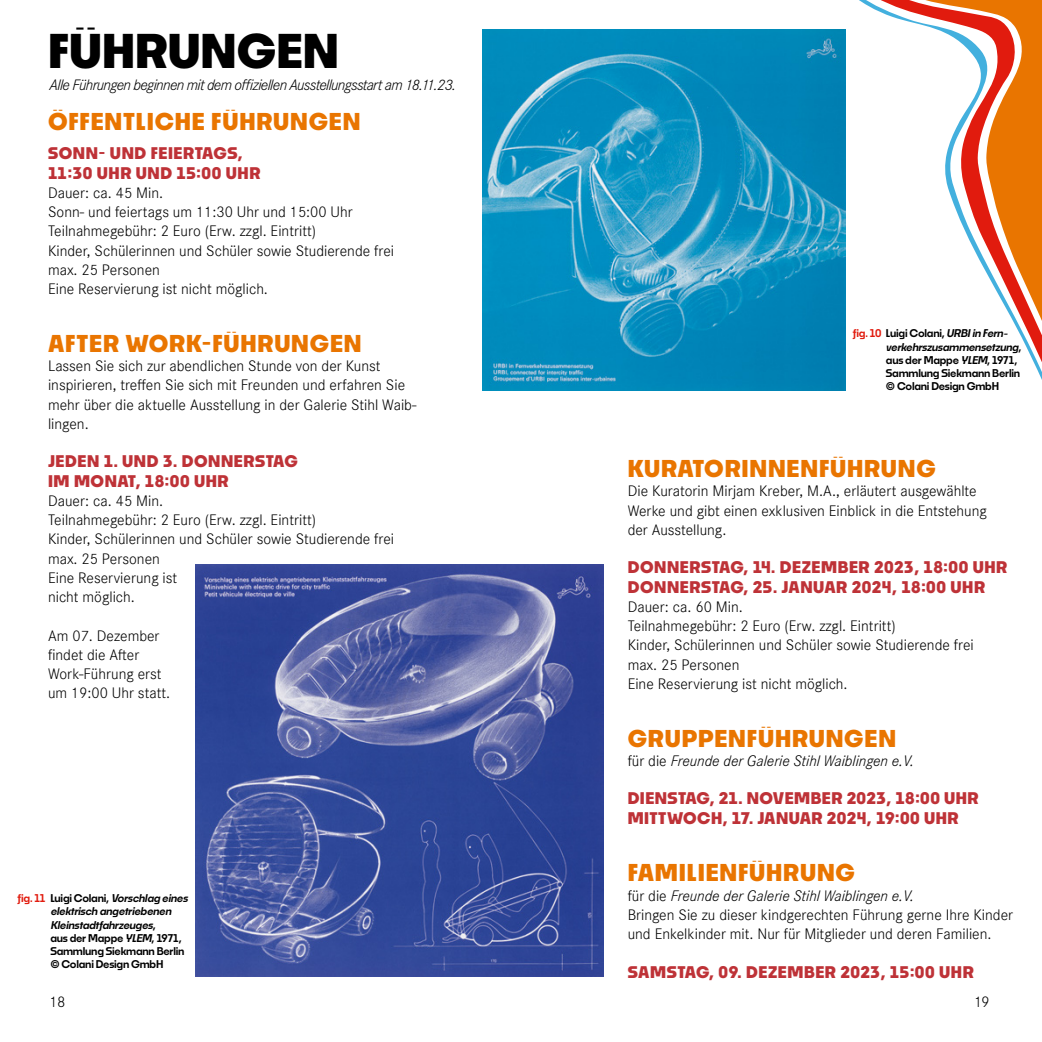
<style>
.page{position:relative;width:1042px;height:1042px;background:#fff}
.page>*{position:absolute;margin:0;border:0;box-sizing:border-box;transform-origin:0 0}
.t1{font:700 45.5px "Noka";color:#000}
.t2{font:700 22.75px "Noka";letter-spacing:.035em;color:#e97500}
.t3{font:300 15.75px/19.2px "Corporate S Pro";color:#000}
.t4{font:700 15.75px/19.2px "Noka";letter-spacing:.035em;color:#be3237}
.t5{font:italic 300 15.75px "Corporate S";letter-spacing:-.04em;color:#000}
.t6{font:italic 300 15.75px "Corporate S Pro";color:#000}
.t7{font:600 10.5px/13.1px "Noka";letter-spacing:-.02em;color:#000}
.s1{color:#e11b0e}
.s2{font-style:italic}
.s3{font-style:normal}
</style>
<div class="page">
<svg style="left:809px;top:0;width:233px;height:391px"></svg>
<img style="left:196px;top:565px;width:408px;height:411px">
<img style="left:483px;top:30px;width:362px;height:360px">
<h1 class="t1" style="left:48px;top:23px;width:292px">FÜHRUNGEN</h1>
<p class="t5" style="left:50px;top:75px;width:408px">Alle Führungen beginnen mit dem offiziellen Ausstellungsstart am 18.11.23.</p>
<h2 class="t2" style="left:48px;top:107px;width:314px">ÖFFENTLICHE FÜHRUNGEN</h2>
<p class="t4" style="left:48px;top:143px;width:214px">SONN- UND FEIERTAGS,<br>11:30 UHR UND 15:00 UHR</p>
<p class="t3" style="left:48px;top:182px;width:348px">Dauer: ca. 45 Min.<br>Sonn- und feiertags um 11:30 Uhr und 15:00 Uhr Teilnahmegebühr: 2 Euro (Erw. zzgl. Eintritt)<br>Kinder, Schülerinnen und Schüler sowie Studierende frei max. 25 Personen<br>Eine Reservierung ist nicht möglich.</p>
<h2 class="t2" style="left:48px;top:329px;width:315px">AFTER WORK-FÜHRUNGEN</h2>
<p class="t3" style="left:48px;top:355px;width:370px">Lassen Sie sich zur abendlichen Stunde von der Kunst inspirieren, treffen Sie sich mit Freunden und erfahren Sie mehr über die aktuelle Ausstellung in der Galerie Stihl Waib&shy;lingen.</p>
<p class="t4" style="left:48px;top:451px;width:251px">JEDEN 1. UND 3. DONNERSTAG<br>IM MONAT, 18:00 UHR</p>
<p class="t3" style="left:48px;top:490px;width:348px">Dauer: ca. 45 Min.<br>Teilnahmegebühr: 2 Euro (Erw. zzgl. Eintritt)<br>Kinder, Schülerinnen und Schüler sowie Studierende frei max. 25 Personen<br>Eine Reservierung ist<br>nicht möglich.</p>
<p class="t3" style="left:48px;top:625px;width:124px">Am 07. Dezember findet die After<br>Work-Führung erst um 19:00 Uhr statt.</p>
<p class="t7" style="left:50px;top:891px;width:141px;text-indent:-33px"><span class="s1">fig.11</span> Luigi Colani, <span class="s2">Vorschlag eines elektrisch angetriebenen<br>Kleinstadtfahrzeuges</span>,<br>aus der Mappe <span class="s2">YLEM</span>, 1971,<br>Sammlung Siekmann Berlin © Colani Design GmbH</p>
<p class="t7" style="left:886px;top:327px;width:137px;text-indent:-33px"><span class="s1">fig.10</span> Luigi Colani, <span class="s2">URBIin Fern&shy;verkehrszusammensetzung</span>, aus der Mappe <span class="s2">YLEM</span>, 1971,<br>Sammlung Siekmann Berlin © Colani Design GmbH</p>
<h2 class="t2" style="left:628px;top:454px;width:310px">KURATORINNENFÜHRUNG</h2>
<p class="t3" style="left:628px;top:480px;width:361px">Die Kuratorin Mirjam Kreber, M.A., erläutert ausgewählte<br>Werke und gibt einen exklusiven Einblick in die Entstehung der Ausstellung.</p>
<p class="t4" style="left:628px;top:557px;width:381px">DONNERSTAG, 14. DEZEMBER 2023, 18:00 UHR<br>DONNERSTAG, 25. JANUAR 2024, 18:00 UHR</p>
<p class="t3" style="left:628px;top:596px;width:348px">Dauer: ca. 60 Min.<br>Teilnahmegebühr: 2 Euro (Erw. zzgl. Eintritt)<br>Kinder, Schülerinnen und Schüler sowie Studierende frei max. 25 Personen<br>Eine Reservierung ist nicht möglich.</p>
<h2 class="t2" style="left:628px;top:723px;width:270px">GRUPPENFÜHRUNGEN</h2>
<p class="t6" style="left:628px;top:749px;width:288px"><span class="s3">für die</span> Freunde der Galerie Stihl Waiblingen e.V.</p>
<p class="t4" style="left:628px;top:788px;width:352px">DIENSTAG, 21. NOVEMBER 2023, 18:00 UHR<br>MITTWOCH, 17. JANUAR 2024, 19:00 UHR</p>
<h2 class="t2" style="left:628px;top:858px;width:229px">FAMILIENFÜHRUNG</h2>
<p class="t3" style="left:628px;top:885px;width:387px">für die <span class="s2">Freunde der Galerie Stihl Waiblingen e.V.<br></span>Bringen Sie zu dieser kindgerechten Führung gerne Ihre Kinder und Enkelkinder mit. Nur für Mitglieder und deren Familien.</p>
<p class="t4" style="left:628px;top:961px;width:348px">SAMSTAG, 09. DEZEMBER 2023, 15:00 UHR</p>
<p class="t3" style="left:50px;top:990px;width:17px">18</p>
<p class="t3" style="left:974px;top:990px;width:17px">19</p>
</div>
